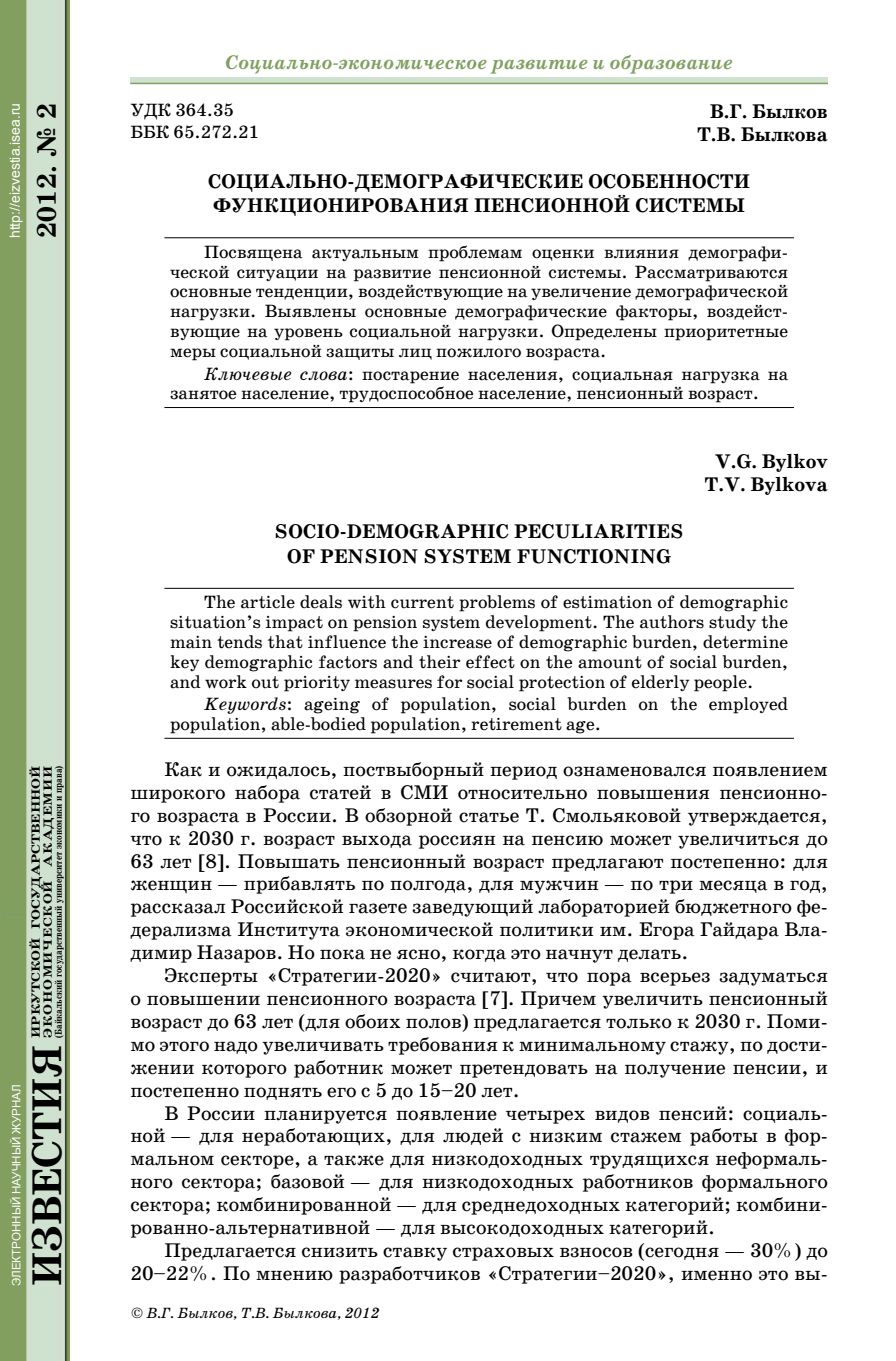
<style>
.page{position:relative;width:896px;height:1361px;background:#fff}
.page>*{position:absolute;margin:0;border:0;box-sizing:border-box;transform-origin:0 0}
.t1{font:700 42px "School Book C";color:#000}
.t2{font:700 27px "School Book C";color:#000}
.t3{font:20px/22.8px "School Book C";color:#000;text-align:justify}
.t4{font:700 20px/23px "School Book C";letter-spacing:.01em;color:#000;text-align:center}
.t5{font:italic 700 20px "School Book C";color:#80a061}
.t6{font:18px/19.8px "School Book C";color:#000}
.t7{font:italic 15px "School Book C";color:#000}
.t8{font:14px "Arial";color:#fff}
.t9{font:700 12px/12px "School Book C";color:#000;scale:1.25 1}
.t10{font:11.6px "Arial";color:#fff}
.t11{font:700 10px "School Book C";color:#000;scale:.85 1}
.s1{font-style:italic}
.s2{font-style:normal}
</style>
<div class="page">
<img style="left:0;top:0;width:70px;height:1361px">
<svg style="left:130px;top:77px;width:698px;height:6px;background:#cbddc9"></svg>
<hr style="left:130px;top:83px;width:698px;height:1px;background:#80a061">
<hr style="left:164px;top:237px;width:630px;height:1px;background:#000">
<hr style="left:164px;top:407px;width:630px;height:1px;background:#000">
<hr style="left:164px;top:588px;width:630px;height:1px;background:#000">
<hr style="left:164px;top:738px;width:630px;height:1px;background:#000">
<p class="t8" style="left:6px;top:238px;width:137px;rotate:-90deg">http://eizvestia.isea.ru</p>
<h2 class="t2" style="left:32px;top:238px;width:136px;rotate:-90deg">2012. № 2</h2>
<p class="t10" style="left:9px;top:1286px;width:203px;rotate:-90deg">ЭЛЕКТРОННЫЙ НАУЧНЫЙ ЖУРНАЛ</p>
<p class="t9" style="left:30px;top:1037px;width:219px;rotate:-90deg">ИРКУТСКОЙ ГОСУДАРСТВЕННОЙ<br>ЭКОНОМИЧЕСКОЙ АКАДЕМИИ</p>
<p class="t11" style="left:53px;top:1037px;width:322px;rotate:-90deg">(Байкальский государственный университет экономики и права)</p>
<h1 class="t1" style="left:23px;top:1286px;width:243px;rotate:-90deg">ИЗВЕСТИЯ</h1>
<p class="t5" style="left:225px;top:51px;width:509px">Социально-экономическое развитие и образование</p>
<p class="t6" style="left:130px;top:99px;width:130px;line-height:21.6px">УДК 364.35<br>ББК 65.272.21</p>
<p class="t4" style="left:697px;top:99px;width:132px;text-align:right">В.Г. Былков<br>Т.В. Былкова</p>
<p class="t4" style="left:208px;top:169px;width:544px;line-height:24.4px;text-align:left">СОЦИАЛЬНО-ДЕМОГРАФИЧЕСКИЕ ОСОБЕННОСТИ<br>ФУНКЦИОНИРОВАНИЯ ПЕНСИОННОЙ СИСТЕМЫ</p>
<p class="t6" style="left:170px;top:242px;width:619px;text-align:justify;text-indent:34px">Посвящена актуальным проблемам оценки влияния демографи&shy;ческой ситуации на развитие пенсионной системы. Рассматриваются основные тенденции, воздействующие на увеличение демографической нагрузки. Выявлены основные демографические факторы, воздейст&shy;вующие на уровень социальной нагрузки. Определены приоритетные меры социальной защиты лиц пожилого возраста.</p>
<p class="t6" style="left:170px;top:364px;width:619px;text-indent:34px"><span class="s1">Ключевые слова</span>: постарение населения, социальная нагрузка на занятое население, трудоспособное население, пенсионный возраст.</p>
<p class="t4" style="left:705px;top:450px;width:124px">V.G. Bylkov<br>T.V. Bylkova</p>
<p class="t4" style="left:274px;top:519px;width:411px;line-height:24.4px">SOCIO-DEMOGRAPHIC PECULIARITIES<br>OF PENSION SYSTEM FUNCTIONING</p>
<p class="t6" style="left:170px;top:593px;width:620px;text-align:justify;text-indent:34px">The article deals with current problems of estimation of demographic situation’s impact on pension system development. The authors study the main tends that influence the increase of demographic burden, determine key demographic factors and their effect on the amount of social burden, and work out priority measures for social protection of elderly people.</p>
<p class="t6" style="left:170px;top:694px;width:619px;text-indent:34px"><span class="s1">Keywords</span>: ageing of population, social burden on the employed population, able-bodied population, retirement age.</p>
<p class="t3" style="left:130px;top:758px;width:699px;text-indent:34px">Как и ожидалось, поствыборный период ознаменовался появлением широкого набора статей в СМИ относительно повышения пенсионно&shy;го возраста в России. В обзорной статье Т. Смольяковой утверждается, что к 2030 г. возраст выхода россиян на пенсию может увеличиться до 63 лет [8]. Повышать пенсионный возраст предлагают постепенно: для женщин — прибавлять по полгода, для мужчин — по три месяца в год, рассказал Российской газете заведующий лабораторией бюджетного фе&shy;дерализма Института экономической политики им. Егора Гайдара Вла&shy;димир Назаров. Но пока не ясно, когда это начнут делать.</p>
<p class="t3" style="left:130px;top:964px;width:699px;text-indent:34px">Эксперты «Стратегии-2020» считают, что пора всерьез задуматься о повышении пенсионного возраста [7]. Причем увеличить пенсионный возраст до 63 лет (для обоих полов) предлагается только к 2030 г. Поми&shy;мо этого надо увеличивать требования к минимальному стажу, по дости&shy;жении которого работник может претендовать на получение пенсии, и постепенно поднять его с 5 до 15–20 лет.</p>
<p class="t3" style="left:130px;top:1101px;width:699px;text-indent:34px">В России планируется появление четырех видов пенсий: социаль&shy;ной — для неработающих, для людей с низким стажем работы в фор&shy;мальном секторе, а также для низкодоходных трудящихся неформаль&shy;ного сектора; базовой — для низкодоходных работников формального сектора; комбинированной — для среднедоходных категорий; комбини&shy;рованно-альтернативной — для высокодоходных категорий.</p>
<p class="t3" style="left:130px;top:1239px;width:699px;text-align:right">Предлагается снизить ставку страховых взносов (сегодня — 30%) до<br>20–22%. По мнению разработчиков «Стратегии–2020», именно это вы-</p>
<p class="t7" style="left:132px;top:1304px;width:249px"><span class="s2">©</span> В.Г. Былков, Т.В. Былкова, 2012</p>
</div>
